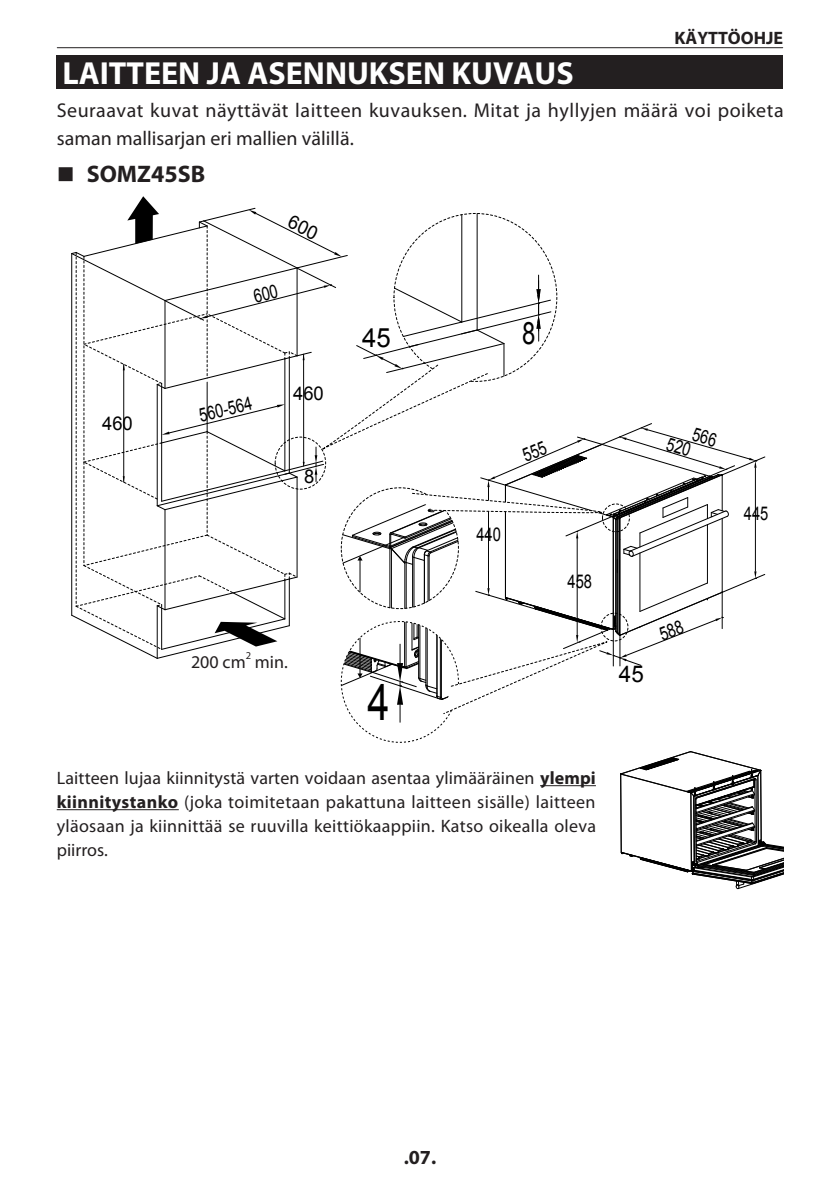
<style>
.page{position:relative;width:840px;height:1191px;background:#fff}
.page>*{position:absolute;margin:0;border:0;box-sizing:border-box;transform-origin:0 0}
.t1{font:51.2px "Arial";color:#000;scale:.78 1}
.t2{font:700 32px "Myriad Pro";color:#fff}
.t3{font:30.8px "Arial";color:#000;scale:.78 1}
.t4{font:26.6px "Arial";color:#000}
.t5{font:700 24px "Myriad Pro";color:#231f20}
.t6{font:23.2px "Arial";color:#000}
.段落10pt无缩进{font:20px/28px "Myriad Pro";letter-spacing:.025em;color:#231f20}
.t7{font:700 20px "Myriad Pro";color:#231f20}
.t8{font:19px "Arial";color:#000}
.t9{font:19px "Arial";color:#000;scale:.78 1}
.段落8pt{font:18px/24px "Myriad Pro";letter-spacing:.015em;color:#231f20;text-align:justify}
.t10{font:700 18px "Myriad Pro";color:#231f20}
.段落10pt{font:18px "Myriad Pro";color:#231f20}
.段落10pt-2{font:10.4px "Myriad Pro";color:#231f20}
.s1{font-weight:700}
</style>
<div class="page">
<hr style="left:57px;top:47px;width:725px;height:1px;background:#231f20">
<div style="left:57px;top:55px;width:725px;height:34px;background:#231f20"></div>
<hr style="left:540px;top:785px;width:55px;height:1px;background:#231f20">
<hr style="left:57px;top:809px;width:122px;height:1px;background:#231f20">
<svg style="left:620px;top:751px;width:162px;height:137px"></svg>
<svg style="left:71px;top:196px;width:693px;height:526px"></svg>
<p class="t10" style="left:674px;top:28px;width:110px">KÄYTTÖOHJE</p>
<h1 class="t2" style="left:62px;top:55px;width:512px">LAITTEEN JA ASENNUKSEN KUVAUS</h1>
<p class="段落10pt无缩进" style="left:57px;top:96px;width:728px">Seuraavat kuvat näyttävät laitteen kuvauksen. Mitat ja hyllyjen määrä voi poiketa saman mallisarjan eri mallien välillä.</p>
<p class="t5" style="left:87px;top:160px;width:120px">SOMZ45SB</p>
<p class="t8" style="left:102px;top:411px;width:32px">460</p>
<p class="t9" style="left:196px;top:403px;width:71px;rotate:-14deg">560-564</p>
<p class="t8" style="left:293px;top:381px;width:32px">460</p>
<p class="t8" style="left:304px;top:463px;width:12px">8</p>
<p class="t4" style="left:362px;top:320px;width:30px">45</p>
<p class="t3" style="left:521px;top:312px;width:19px">8</p>
<p class="t9" style="left:476px;top:522px;width:33px">440</p>
<p class="t9" style="left:567px;top:569px;width:33px">458</p>
<p class="段落10pt-2" style="left:245px;top:649px;width:7px">2</p>
<p class="段落10pt" style="left:255px;top:650px;width:34px">min.</p>
<p class="t8" style="left:195px;top:648px;width:103px">200cm² Min.</p>
<p class="段落10pt" style="left:191px;top:650px;width:56px">200 cm</p>
<p class="t1" style="left:367px;top:668px;width:30px">4</p>
<p class="段落8pt" style="left:57px;top:765px;width:540px">Laitteen lujaa kiinnitystä varten voidaan asentaa ylimääräinen <span class="s1">ylempi kiinnitystanko</span> (joka toimitetaan pakattuna laitteen sisälle) laitteen yläosaan ja kiinnittää se ruuvilla keittiökaappiin. Katso oikealla oleva piirros.</p>
<p class="t6" style="left:618px;top:658px;width:26px">45</p>
<p class="t9" style="left:743px;top:500px;width:33px">445</p>
<p class="t7" style="left:403px;top:1145px;width:34px">.07.</p>
</div>
